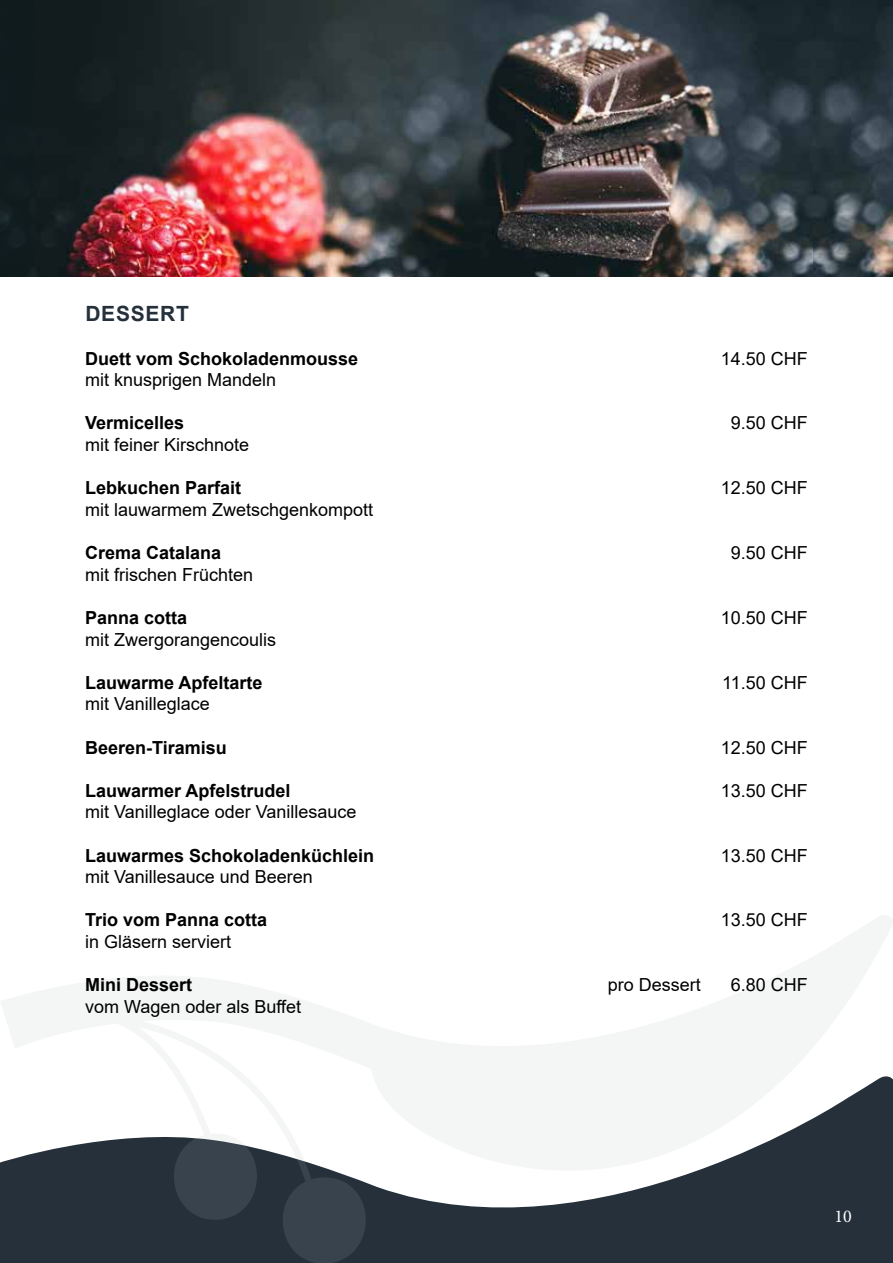
<style>
.page{position:relative;width:893px;height:1263px;background:#fff}
.page>*{position:absolute;margin:0;border:0;box-sizing:border-box;transform-origin:0 0}
.t1{font:700 21px "Arial";letter-spacing:.035em;color:#25303b}
.t2{font:18px "Arial";color:#000}
.t3{font:700 18px "Arial";color:#000}
.t4{font:18px "Minion Pro";color:#fff}
</style>
<div class="page">
<svg style="left:0;top:915px;width:893px;height:348px"></svg>
<div style="left:797px;top:1163px;width:84px;height:91px;background:#25303b"></div>
<img style="left:0;top:0;width:814px;height:276px">
<img style="left:814px;top:0;width:79px;height:276px">
<p class="t1" style="left:85px;top:299px;width:105px">DESSERT</p>
<p class="t3" style="left:85px;top:346px;width:275px">Duett vom Schokoladenmousse</p>
<p class="t2" style="left:721px;top:346px;width:89px">14.50 CHF</p>
<p class="t2" style="left:85px;top:368px;width:193px">mit knusprigen Mandeln</p>
<p class="t3" style="left:85px;top:410px;width:101px">Vermicelles</p>
<p class="t2" style="left:731px;top:411px;width:79px">9.50 CHF</p>
<p class="t2" style="left:85px;top:432px;width:166px">mit feiner Kirschnote</p>
<p class="t3" style="left:85px;top:475px;width:158px">Lebkuchen Parfait</p>
<p class="t2" style="left:721px;top:476px;width:89px">12.50 CHF</p>
<p class="t2" style="left:85px;top:497px;width:290px">mit lauwarmem Zwetschgenkompott</p>
<p class="t3" style="left:85px;top:540px;width:138px">Crema Catalana</p>
<p class="t2" style="left:731px;top:540px;width:79px">9.50 CHF</p>
<p class="t2" style="left:85px;top:562px;width:170px">mit frischen Früchten</p>
<p class="t3" style="left:85px;top:605px;width:104px">Panna cotta</p>
<p class="t2" style="left:721px;top:605px;width:89px">10.50 CHF</p>
<p class="t2" style="left:85px;top:627px;width:193px">mit Zwergorangencoulis</p>
<p class="t3" style="left:85px;top:670px;width:179px">Lauwarme Apfeltarte</p>
<p class="t2" style="left:722px;top:670px;width:87px">11.50 CHF</p>
<p class="t2" style="left:85px;top:692px;width:126px">mit Vanilleglace</p>
<p class="t3" style="left:85px;top:734px;width:143px">Beeren-Tiramisu</p>
<p class="t2" style="left:721px;top:735px;width:89px">12.50 CHF</p>
<p class="t3" style="left:85px;top:778px;width:207px">Lauwarmer Apfelstrudel</p>
<p class="t2" style="left:721px;top:778px;width:89px">13.50 CHF</p>
<p class="t2" style="left:85px;top:800px;width:273px">mit Vanilleglace oder Vanillesauce</p>
<p class="t3" style="left:85px;top:842px;width:291px">Lauwarmes Schokoladenküchlein</p>
<p class="t2" style="left:721px;top:843px;width:89px">13.50 CHF</p>
<p class="t2" style="left:85px;top:864px;width:229px">mit Vanillesauce und Beeren</p>
<p class="t3" style="left:85px;top:907px;width:184px">Trio vom Panna cotta</p>
<p class="t2" style="left:721px;top:908px;width:89px">13.50 CHF</p>
<p class="t2" style="left:85px;top:929px;width:148px">in Gläsern serviert</p>
<p class="t3" style="left:85px;top:972px;width:109px">Mini Dessert</p>
<p class="t2" style="left:608px;top:972px;width:95px">pro Dessert</p>
<p class="t2" style="left:731px;top:972px;width:79px">6.80 CHF</p>
<p class="t2" style="left:85px;top:994px;width:218px">vom Wagen oder als Buffet</p>
<p class="t4" style="left:835px;top:1204px;width:19px">10</p>
</div>
